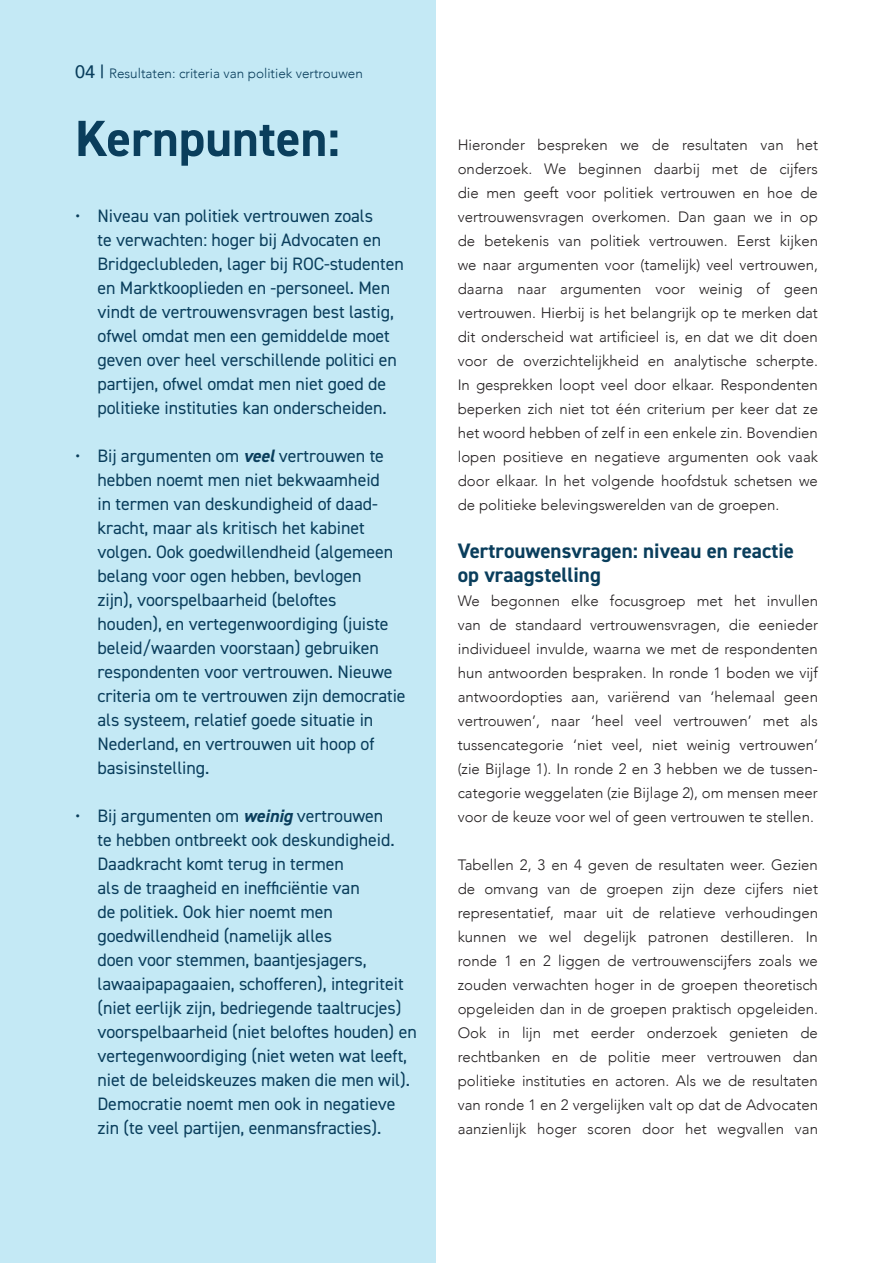
<style>
.page{position:relative;width:893px;height:1263px;background:#fff}
.page>*{position:absolute;margin:0;border:0;box-sizing:border-box;transform-origin:0 0}
.t1{font:700 51px "DIN2014";color:#0a3e5c}
.t2{font:700 21px/24px "DIN2014";color:#0a3e5c}
.t3{font:18px/24px "DIN2014";letter-spacing:-.005em;color:#0a3e5c}
.t4{font:300 15px/24px "Avenir";color:#231f20;text-align:justify}
.t5{font:300 13.5px "Avenir";color:#0a3e5c}
.s1{font-weight:500;font-size:18px}
.s2{font-weight:700;font-style:italic}
</style>
<div class="page">
<div style="left:0;top:0;width:435px;height:1263px;background:#c4e9f5"></div>
<p class="t5" style="left:75px;top:65px;width:289px"><span class="s1">04 |</span> Resultaten: criteria van politiek vertrouwen</p>
<p class="t1" style="left:75px;top:104px;width:266px">Kernpunten:</p>
<p class="t3" style="left:98px;top:203px;width:308px;text-indent:-22px">• Niveau van politiek vertrouwen zoals<br>te verwachten: hoger bij Advocaten en Bridgeclubleden, lager bij ROC-studenten en Marktkooplieden en -personeel. Men vindt de vertrouwensvragen best lastig, ofwel omdat men een gemiddelde moet geven over heel verschillende politici en partijen, ofwel omdat men niet goed de politieke instituties kan onderscheiden.</p>
<p class="t3" style="left:98px;top:443px;width:310px;text-indent:-22px">• Bij argumenten om <span class="s2">veel</span> vertrouwen te hebben noemt men niet bekwaamheid<br>in termen van deskundigheid of daad&shy;kracht, maar als kritisch het kabinet volgen. Ook goedwillendheid (algemeen belang voor ogen hebben, bevlogen<br>zijn), voorspelbaarheid (beloftes<br>houden), en vertegenwoordiging (juiste beleid/waarden voorstaan) gebruiken respondenten voor vertrouwen. Nieuwe criteria om te vertrouwen zijn democratie als systeem, relatief goede situatie in Nederland, en vertrouwen uit hoop of basisinstelling.</p>
<p class="t3" style="left:98px;top:803px;width:321px;text-indent:-22px">• Bij argumenten om <span class="s2">weinig</span> vertrouwen<br>te hebben ontbreekt ook deskundigheid.<br>Daadkracht komt terug in termen<br>als de traagheid en inefficiëntie van<br>de politiek. Ook hier noemt men goedwillendheid (namelijk alles<br>doen voor stemmen, baantjesjagers, lawaaipapagaaien, schofferen), integriteit (niet eerlijk zijn, bedriegende taaltrucjes) voorspelbaarheid (niet beloftes houden) en vertegenwoordiging (niet weten wat leeft, niet de beleidskeuzes maken die men wil).<br>Democratie noemt men ook in negatieve zin (te veel partijen, eenmansfracties).</p>
<p class="t4" style="left:458px;top:133px;width:362px">Hieronder bespreken we de resultaten van het onderzoek. We beginnen daarbij met de cijfers die men geeft voor politiek vertrouwen en hoe de vertrouwensvragen overkomen. Dan gaan we in op de betekenis van politiek vertrouwen. Eerst kijken we naar argumenten voor (tamelijk) veel vertrouwen, daarna naar argumenten voor weinig of geen vertrouwen. Hierbij is het belangrijk op te merken dat dit onderscheid wat artificieel is, en dat we dit doen voor de overzichtelijkheid en analytische scherpte.<br>In gesprekken loopt veel door elkaar. Respondenten beperken zich niet tot één criterium per keer dat ze het woord hebben of zelf in een enkele zin. Bovendien lopen positieve en negatieve argumenten ook vaak door elkaar. In het volgende hoofdstuk schetsen we de politieke belevingswerelden van de groepen.</p>
<p class="t2" style="left:458px;top:539px;width:338px">Vertrouwensvragen: niveau en reactie op vraagstelling</p>
<p class="t4" style="left:458px;top:589px;width:362px">We begonnen elke focusgroep met het invullen van de standaard vertrouwensvragen, die eenieder individueel invulde, waarna we met de respondenten hun antwoorden bespraken. In ronde 1 boden we vijf antwoordopties aan, variërend van ‘helemaal geen vertrouwen’, naar ‘heel veel vertrouwen’ met als tussencategorie ‘niet veel, niet weinig vertrouwen’ (zie Bijlage 1). In ronde 2 en 3 hebben we de tussen&shy;categorie weggelaten (zie Bijlage 2), om mensen meer voor de keuze voor wel of geen vertrouwen te stellen.</p>
<p class="t4" style="left:458px;top:853px;width:362px">Tabellen 2, 3 en 4 geven de resultaten weer. Gezien de omvang van de groepen zijn deze cijfers niet representatief, maar uit de relatieve verhoudingen kunnen we wel degelijk patronen destilleren. In ronde 1 en 2 liggen de vertrouwenscijfers zoals we zouden verwachten hoger in de groepen theoretisch opgeleiden dan in de groepen praktisch opgeleiden.<br>Ook in lijn met eerder onderzoek genieten de rechtbanken en de politie meer vertrouwen dan politieke instituties en actoren. Als we de resultaten van ronde 1 en 2 vergelijken valt op dat de Advocaten aanzienlijk hoger scoren door het wegvallen van</p>
</div>
